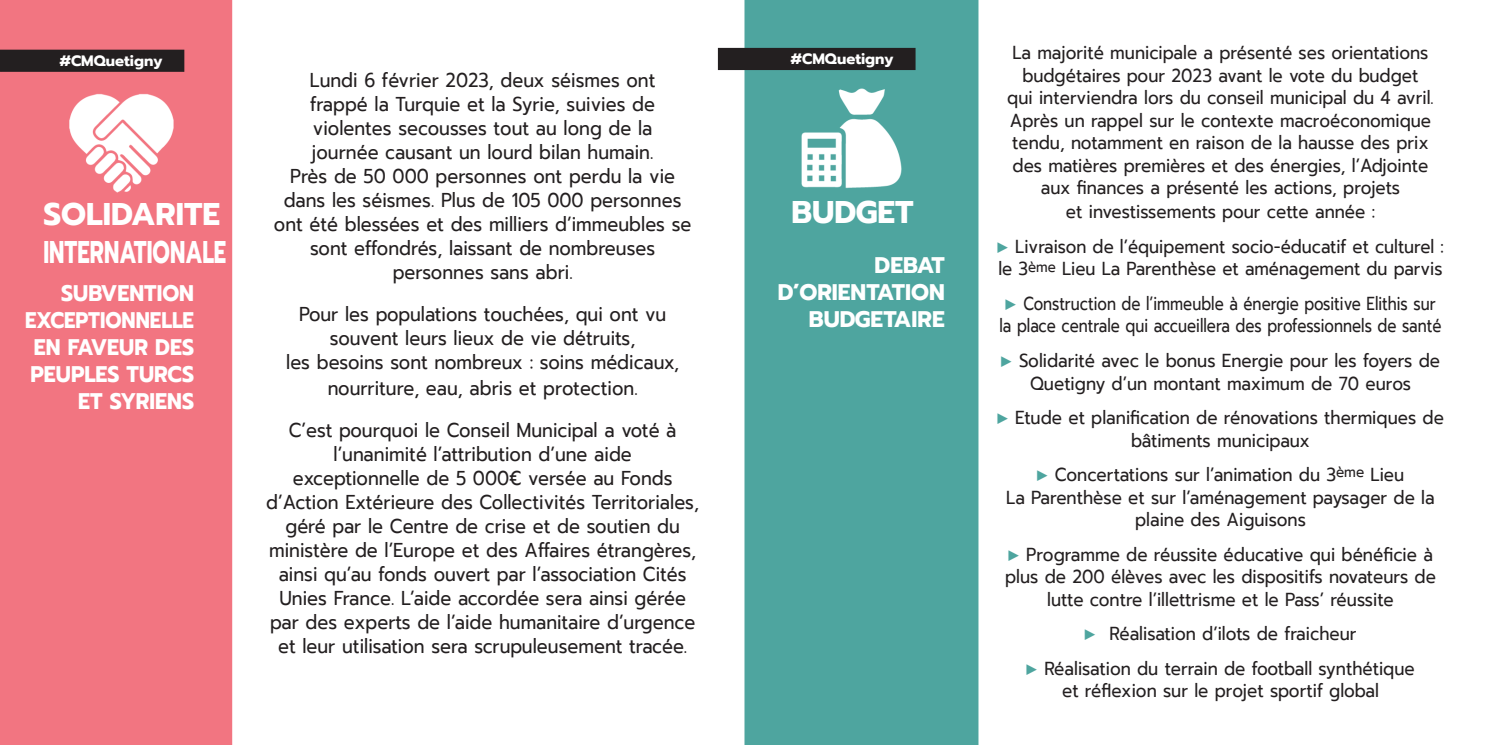
<style>
.page{position:relative;width:1489px;height:745px;background:#fff}
.page>*{position:absolute;margin:0;border:0;box-sizing:border-box;transform-origin:0 0}
.t1{font:700 31.25px "Prompt";color:#fff}
.t2{font:700 31.25px "Prompt";color:#fff;scale:.7 1}
.t3{font:700 22.5px/27px "Prompt";color:#fff;text-align:justify;scale:.9 1}
.t4{font:700 22.5px/27px "Prompt";color:#fff;text-align:right}
.t5{font:700 22.5px "Prompt";color:#fff;scale:.94 1}
.t6{font:20px/24px "Prompt";color:#231f20;text-align:center;scale:.9 1}
.t7{font:18.75px/22.5px "Prompt";color:#231f20;text-align:center;scale:.9 1}
.t8{font:18.75px/22.5px "Prompt";color:#231f20;text-align:center;scale:.8 1}
.t9{font:18.75px "Prompt";color:#231f20;scale:.89 1}
.t10{font:700 15px "Prompt";color:#fff}
.s1{font-weight:700;color:#4ea59f}
</style>
<div class="page">
<div style="left:0;top:0;width:232px;height:744px;background:#f27581"></div>
<div style="left:1px;top:50px;width:183px;height:21px;background:#231f20"></div>
<div style="left:0;top:50px;width:184px;height:22px;border:1px solid #231f20"></div>
<div style="left:744px;top:0;width:234px;height:744px;background:#4ea59f"></div>
<div style="left:718px;top:48px;width:196px;height:21px;background:#231f20"></div>
<div style="left:718px;top:48px;width:197px;height:22px;border:1px solid #231f20"></div>
<img style="left:52px;top:72px;width:138px;height:137px">
<img style="left:781px;top:67px;width:140px;height:139px">
<p class="t10" style="left:59px;top:50px;width:104px">#CMQuetigny</p>
<p class="t1" style="left:43px;top:191px;width:178px">SOLIDARITE</p>
<p class="t2" style="left:43px;top:228px;width:262px">INTERNATIONALE</p>
<p class="t5" style="left:61px;top:276px;width:143px">SUBVENTION</p>
<p class="t3" style="left:25px;top:306px;width:189px">EXCEPTIONNELLE EN FAVEUR DES PEUPLES TURCS</p>
<p class="t5" style="left:78px;top:384px;width:125px">ET SYRIENS</p>
<p class="t6" style="left:310px;top:68px;width:385px">Lundi 6 février 2023, deux séismes ont</p>
<p class="t6" style="left:310px;top:92px;width:384px">frappé la Turquie et la Syrie, suivies de</p>
<p class="t6" style="left:313px;top:116px;width:379px">violentes secousses tout au long de la</p>
<p class="t6" style="left:312px;top:140px;width:381px">journée causant un lourd bilan humain.</p>
<p class="t6" style="left:290px;top:164px;width:429px">Près de 50 000 personnes ont perdu la vie</p>
<p class="t6" style="left:284px;top:188px;width:443px">dans les séismes. Plus de 105 000 personnes</p>
<p class="t6" style="left:274px;top:212px;width:465px">ont été blessées et des milliers d’immeubles se sont effondrés, laissant de nombreuses</p>
<p class="t6" style="left:392px;top:260px;width:201px">personnes sans abri.</p>
<p class="t6" style="left:299px;top:302px;width:409px">Pour les populations touchées, qui ont vu</p>
<p class="t6" style="left:330px;top:326px;width:341px">souvent leurs lieux de vie détruits,</p>
<p class="t6" style="left:286px;top:349px;width:438px;line-height:25.5px">les besoins sont nombreux : soins médicaux, nourriture, eau, abris et protection.</p>
<p class="t6" style="left:289px;top:417px;width:432px">C’est pourquoi le Conseil Municipal a voté à l’unanimité l’attribution d’une aide</p>
<p class="t6" style="left:293px;top:465px;width:423px">exceptionnelle de 5 000€ versée au Fonds</p>
<p class="t6" style="left:266px;top:489px;width:482px">d’Action Extérieure des Collectivités Territoriales, géré par le Centre de crise et de soutien du ministère de l’Europe et des Affaires étrangères, ainsi qu’au fonds ouvert par l’association Cités Unies France. L’aide accordée sera ainsi gérée par des experts de l’aide humanitaire d’urgence et leur utilisation sera scrupuleusement tracée.</p>
<p class="t10" style="left:790px;top:48px;width:104px">#CMQuetigny</p>
<p class="t1" style="left:791px;top:189px;width:124px">BUDGET</p>
<p class="t4" style="left:874px;top:251px;width:72px">DEBAT</p>
<p class="t4" style="left:777px;top:278px;width:168px">D’ORIENTATION<br>BUDGETAIRE</p>
<p class="t7" style="left:1007px;top:41px;width:475px">La majorité municipale a présenté ses orientations budgétaires pour 2023 avant le vote du budget<br>qui interviendra lors du conseil municipal du 4 avril.<br>Après un rappel sur le contexte macroéconomique tendu, notamment en raison de la hausse des prix des matières premières et des énergies, l’Adjointe aux finances a présenté les actions, projets</p>
<p class="t7" style="left:997px;top:194px;width:498px;line-height:34.5px">et investissements pour cette année :<br><span class="s1">▶</span> Livraison de l’équipement socio-éducatif et culturel :</p>
<p class="t9" style="left:998px;top:255px;width:500px">le 3<sup>ème</sup> Lieu La Parenthèse et aménagement du parvis</p>
<p class="t8" style="left:999px;top:292px;width:554px"><span class="s1">▶</span> Construction de l’immeuble à énergie positive Elithis sur la place centrale qui accueillera des professionnels de santé</p>
<p class="t7" style="left:1000px;top:349px;width:489px"><span class="s1">▶</span> Solidarité avec le bonus Energie pour les foyers de<br>Quetigny d’un montant maximum de 70 euros</p>
<p class="t7" style="left:997px;top:406px;width:498px"><span class="s1">▶</span> Etude et planification de rénovations thermiques de bâtiments municipaux</p>
<p class="t7" style="left:1036px;top:463px;width:410px"><span class="s1">▶</span> Concertations sur l’animation du 3<sup>ème</sup> Lieu</p>
<p class="t7" style="left:1006px;top:485px;width:477px">La Parenthèse et sur l’aménagement paysager de la plaine des Aiguisons</p>
<p class="t7" style="left:1004px;top:542px;width:480px"><span class="s1">▶</span> Programme de réussite éducative qui bénéficie à plus de 200 élèves avec les dispositifs novateurs de lutte contre l’illettrisme et le Pass’ réussite</p>
<p class="t7" style="left:1084px;top:622px;width:304px"><span class="s1">▶</span> Réalisation d’ilots de fraicheur</p>
<p class="t7" style="left:1026px;top:656px;width:433px"><span class="s1">▶</span> Réalisation du terrain de football synthétique</p>
<p class="t7" style="left:1061px;top:679px;width:353px">et réflexion sur le projet sportif global</p>
</div>
